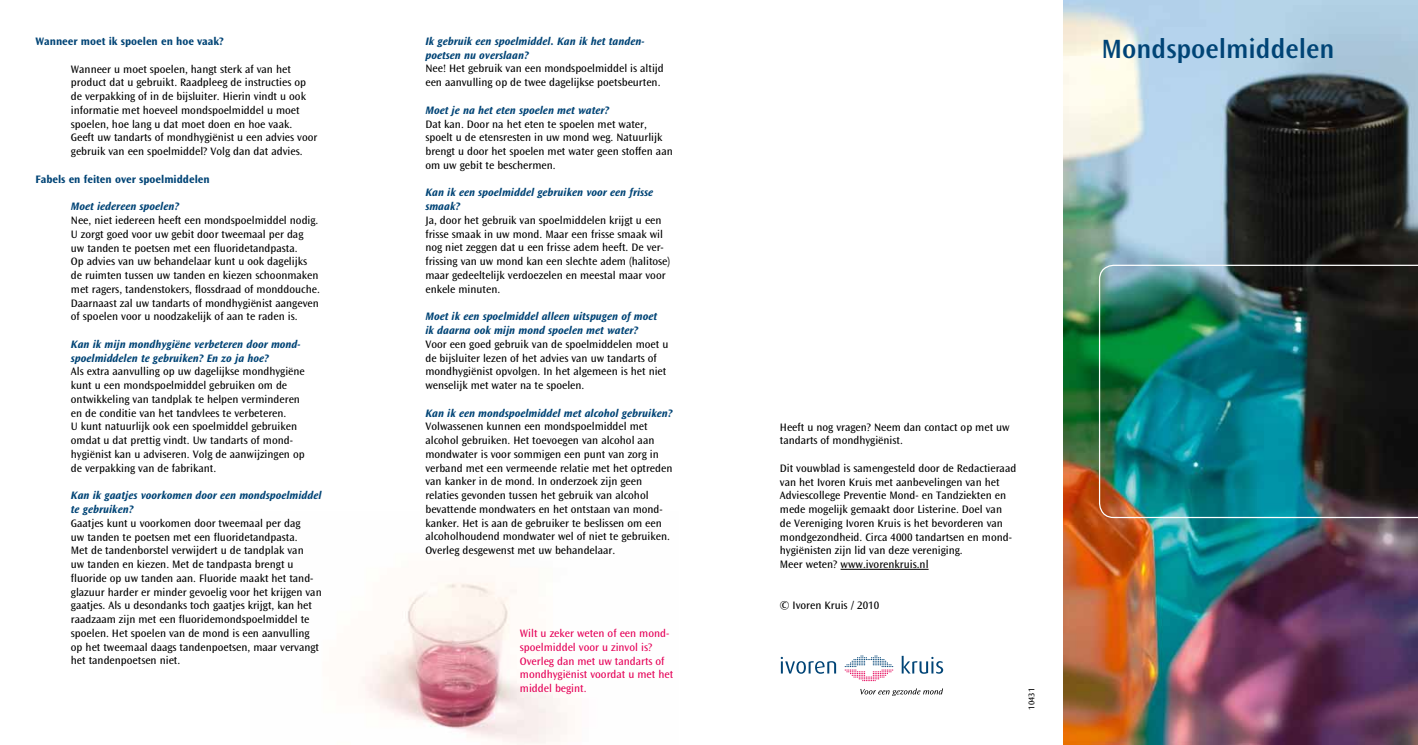
<style>
.page{position:relative;width:1418px;height:745px;background:#fff}
.page>*{position:absolute;margin:0;border:0;box-sizing:border-box;transform-origin:0 0}
.t1{font:600 27.5px "Ocean Sans Std";color:#004476}
.t2{font:11.25px/13.8px "Ocean Sans Std";color:#000}
.t3{font:italic 700 11.25px/13.8px "Ocean Sans Std";color:#004476}
.t4{font:11.25px/13.8px "Ocean Sans Std";color:#e50057}
.t5{font:700 11.25px "Ocean Sans Std";color:#004476}
.t6{font:8.75px "Ocean Sans Std";color:#000}
</style>
<div class="page">
<img style="left:362px;top:582px;width:205px;height:162px">
<hr style="left:840px;top:568px;width:88px;height:1px;background:#000">
<svg style="left:844px;top:655px;width:49px;height:25px"></svg>
<svg style="left:780px;top:656px;width:56px;height:17px"></svg>
<svg style="left:901px;top:655px;width:42px;height:18px"></svg>
<svg style="left:860px;top:688px;width:83px;height:7px"></svg>
<img style="left:1063px;top:0;width:354px;height:744px">
<img style="left:1098px;top:264px;width:319px;height:254px">
<p class="t5" style="left:35px;top:35px;width:190px">Wanneer moet ik spoelen en hoe vaak?</p>
<p class="t2" style="left:71px;top:62px;width:248px">Wanneer u moet spoelen, hangt sterk af van het product dat u gebruikt. Raadpleeg de instructies op de verpakking of in de bijsluiter. Hierin vindt u ook informatie met hoeveel mondspoelmiddel u moet spoelen, hoe lang u dat moet doen en hoe vaak.<br>Geeft uw tandarts of mondhygiënist u een advies voor gebruik van een spoelmiddel? Volg dan dat advies.</p>
<p class="t5" style="left:35px;top:172px;width:176px">Fabels en feiten over spoelmiddelen</p>
<p class="t3" style="left:71px;top:200px;width:110px">Moet iedereen spoelen?</p>
<p class="t2" style="left:71px;top:213px;width:250px">Nee, niet iedereen heeft een mondspoelmiddel nodig.<br>U zorgt goed voor uw gebit door tweemaal per dag<br>uw tanden te poetsen met een fluoridetandpasta.<br>Op advies van uw behandelaar kunt u ook dagelijks de ruimten tussen uw tanden en kiezen schoonmaken met ragers, tandenstokers, flossdraad of monddouche.<br>Daarnaast zal uw tandarts of mondhygiënist aangeven of spoelen voor u noodzakelijk of aan te raden is.</p>
<p class="t3" style="left:71px;top:337px;width:231px">Kan ik mijn mondhygiëne verbeteren door mond&shy;spoelmiddelen te gebruiken? En zo ja hoe?</p>
<p class="t2" style="left:71px;top:365px;width:235px">Als extra aanvulling op uw dagelijkse mondhygiëne kunt u een mondspoelmiddel gebruiken om de ontwikkeling van tandplak te helpen verminderen en de conditie van het tandvlees te verbeteren.<br>U kunt natuurlijk ook een spoelmiddel gebruiken omdat u dat prettig vindt. Uw tandarts of mond&shy;hygiënist kan u adviseren. Volg de aanwijzingen op de verpakking van de fabrikant.</p>
<p class="t3" style="left:71px;top:488px;width:252px">Kan ik gaatjes voorkomen door een mondspoelmiddel te gebruiken?</p>
<p class="t2" style="left:71px;top:516px;width:252px">Gaatjes kunt u voorkomen door tweemaal per dag<br>uw tanden te poetsen met een fluoridetandpasta.<br>Met de tandenborstel verwijdert u de tandplak van<br>uw tanden en kiezen. Met de tandpasta brengt u fluoride op uw tanden aan. Fluoride maakt het tand&shy;glazuur harder er minder gevoelig voor het krijgen van gaatjes. Als u desondanks toch gaatjes krijgt, kan het raadzaam zijn met een fluoridemondspoelmiddel te spoelen. Het spoelen van de mond is een aanvulling op het tweemaal daags tandenpoetsen, maar vervangt het tandenpoetsen niet.</p>
<p class="t3" style="left:425px;top:34px;width:220px">Ik gebruik een spoelmiddel. Kan ik het tanden&shy;poetsen nu overslaan?</p>
<p class="t2" style="left:425px;top:62px;width:240px">Nee! Het gebruik van een mondspoelmiddel is altijd een aanvulling op de twee dagelijkse poetsbeurten.</p>
<p class="t3" style="left:425px;top:103px;width:185px">Moet je na het eten spoelen met water?</p>
<p class="t2" style="left:425px;top:117px;width:249px">Dat kan. Door na het eten te spoelen met water, spoelt u de etensresten in uw mond weg. Natuurlijk brengt u door het spoelen met water geen stoffen aan om uw gebit te beschermen.</p>
<p class="t3" style="left:425px;top:186px;width:229px">Kan ik een spoelmiddel gebruiken voor een frisse smaak?</p>
<p class="t2" style="left:425px;top:213px;width:246px">Ja, door het gebruik van spoelmiddelen krijgt u een frisse smaak in uw mond. Maar een frisse smaak wil nog niet zeggen dat u een frisse adem heeft. De ver&shy;frissing van uw mond kan een slechte adem (halitose) maar gedeeltelijk verdoezelen en meestal maar voor enkele minuten.</p>
<p class="t3" style="left:425px;top:309px;width:233px">Moet ik een spoelmiddel alleen uitspugen of moet ik daarna ook mijn mond spoelen met water?</p>
<p class="t2" style="left:425px;top:337px;width:244px">Voor een goed gebruik van de spoelmiddelen moet u de bijsluiter lezen of het advies van uw tandarts of mondhygiënist opvolgen. In het algemeen is het niet wenselijk met water na te spoelen.</p>
<p class="t3" style="left:425px;top:406px;width:248px">Kan ik een mondspoelmiddel met alcohol gebruiken?</p>
<p class="t2" style="left:425px;top:419px;width:248px">Volwassenen kunnen een mondspoelmiddel met alcohol gebruiken. Het toevoegen van alcohol aan mondwater is voor sommigen een punt van zorg in verband met een vermeende relatie met het optreden van kanker in de mond. In onderzoek zijn geen relaties gevonden tussen het gebruik van alcohol bevattende mondwaters en het ontstaan van mond&shy;kanker. Het is aan de gebruiker te beslissen om een alcoholhoudend mondwater wel of niet te gebruiken.<br>Overleg desgewenst met uw behandelaar.</p>
<p class="t2" style="left:780px;top:420px;width:231px">Heeft u nog vragen? Neem dan contact op met uw tandarts of mondhygiënist.</p>
<p class="t2" style="left:780px;top:461px;width:238px">Dit vouwblad is samengesteld door de Redactieraad van het Ivoren Kruis met aanbevelingen van het Adviescollege Preventie Mond- en Tandziekten en mede mogelijk gemaakt door Listerine. Doel van<br>de Vereniging Ivoren Kruis is het bevorderen van mondgezondheid. Circa 4000 tandartsen en mond&shy;hygiënisten zijn lid van deze vereniging.<br>Meer weten? www.ivorenkruis.nl</p>
<p class="t2" style="left:780px;top:598px;width:101px">© Ivoren Kruis / 2010</p>
<p class="t4" style="left:520px;top:626px;width:155px">Wilt u zeker weten of een mond&shy;spoelmiddel voor u zinvol is?<br>Overleg dan met uw tandarts of mondhygiënist voordat u met het middel begint.</p>
<p class="t6" style="left:1026px;top:709px;width:23px;rotate:-90deg">10431</p>
<h1 class="t1" style="left:1101px;top:34px;width:234px">Mondspoelmiddelen</h1>
</div>
